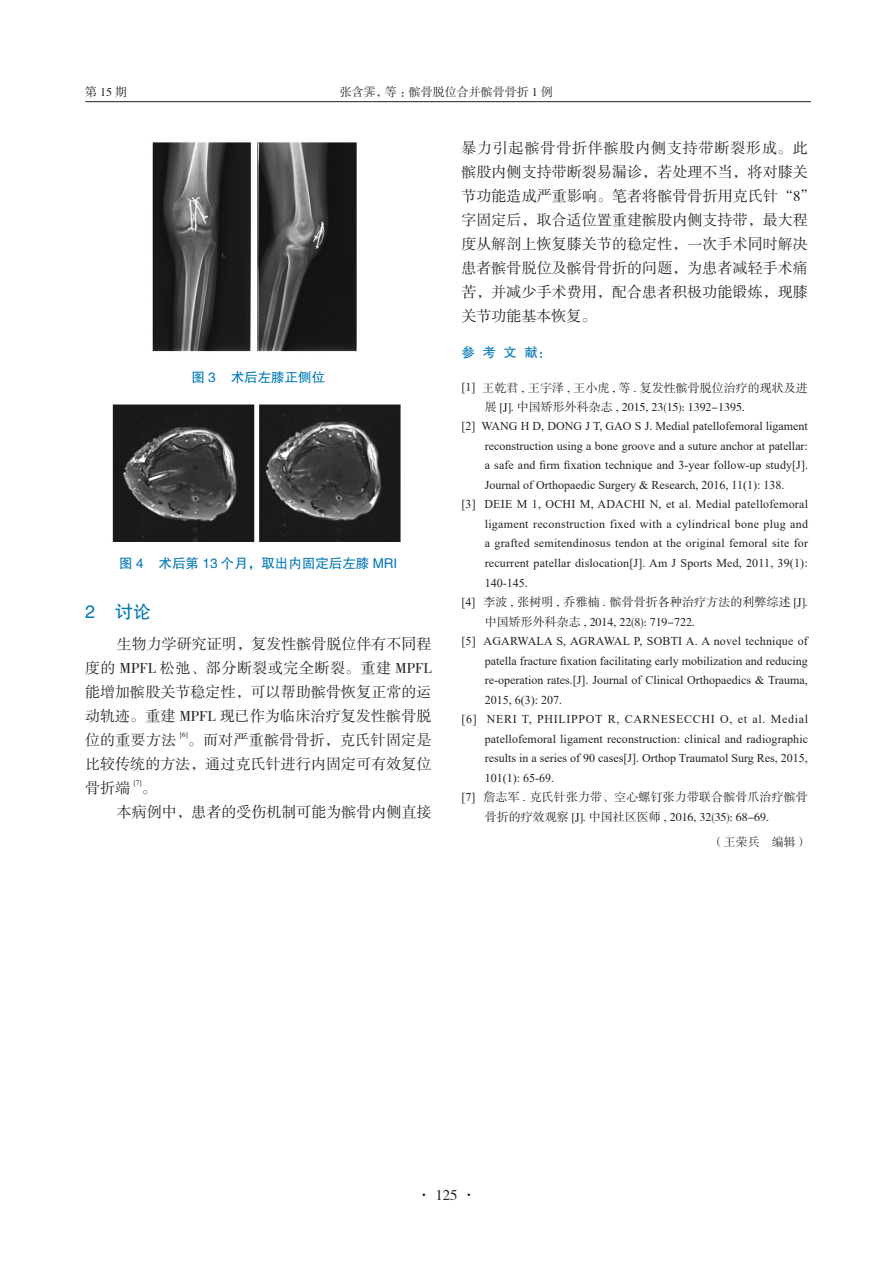
<style>
.page{position:relative;width:893px;height:1263px;background:#fff}
.page>*{position:absolute;margin:0;border:0;box-sizing:border-box;transform-origin:0 0}
._1标题{font:18px "FZHTK GBK1 0";color:#0078b6}
.全文段路样式{font:15px/24px "FZSSK GBK1 0";letter-spacing:.005em;color:#231f20;text-align:justify}
._4中文标题_1{font:13.5px "FZHTK GBK1 0";color:#0078b6}
._5标题_参考{font:13.5px "FZHTK GBK1 0";color:#0078b6}
.参考文献内容1{font:12px/19.5px "Times New Roman";color:#231f20;text-align:justify}
.参考文献内容1-2{font:12px/19.5px "FZSSK GBK1 0";color:#231f20}
.书眉{font:12px "FZSSK GBK1 0";color:#231f20}
.全文段路样式-2{font:7.2px "FZSSK GBK1 0";color:#231f20}
.s1{font-family:"Times New Roman"}
</style>
<div class="page">
<hr style="left:85px;top:101px;width:726px;height:1px;background:#231f20">
<img style="left:112px;top:404px;width:289px;height:138px">
<img style="left:152px;top:142px;width:205px;height:210px">
<p class="参考文献内容1-2" style="left:85px;top:83px;width:43px">第15期</p>
<p class="书眉" style="left:340px;top:85px;width:214px">张含霁，等：髌骨脱位合并髌骨骨折 1 例</p>
<p class="_4中文标题_1" style="left:191px;top:370px;width:135px">图 3 术后左膝正侧位</p>
<p class="_4中文标题_1" style="left:119px;top:556px;width:280px">图 4 术后第 13 个月，取出内固定后左膝 MRI</p>
<p class="_1标题" style="left:85px;top:602px;width:67px">2 讨论</p>
<p class="全文段路样式" style="left:85px;top:633px;width:348px;text-indent:32px">生物力学研究证明，复发性髌骨脱位伴有不同程度的 MPFL 松弛、部分断裂或完全断裂。重建 MPFL能增加髌股关节稳定性，可以帮助髌骨恢复正常的运动轨迹。重建 MPFL 现已作为临床治疗复发性髌骨脱位的重要方法</p>
<p class="全文段路样式-2" style="left:180px;top:731px;width:9px">[6]</p>
<p class="全文段路样式" style="left:85px;top:729px;width:348px;text-indent:103px">。而对严重髌骨骨折，克氏针固定是比较传统的方法，通过克氏针进行内固定可有效复位骨折端</p>
<p class="全文段路样式-2" style="left:134px;top:779px;width:9px">[7]</p>
<p class="全文段路样式" style="left:141px;top:777px;width:16px">。</p>
<p class="全文段路样式" style="left:117px;top:801px;width:316px">本病例中，患者的受伤机制可能为髌骨内侧直接</p>
<p class="全文段路样式" style="left:461px;top:137px;width:356px;text-align:left">暴力引起髌骨骨折伴髌股内侧支持带断裂形成。此髌股内侧支持带断裂易漏诊，若处理不当，将对膝关节功能造成严重影响。笔者将髌骨骨折用克氏针“8”字固定后，取合适位置重建髌股内侧支持带，最大程度从解剖上恢复膝关节的稳定性，一次手术同时解决患者髌骨脱位及髌骨骨折的问题，为患者减轻手术痛苦，并减少手术费用，配合患者积极功能锻炼，现膝关节功能基本恢复。</p>
<p class="_5标题_参考" style="left:461px;top:345px;width:91px">参 考 文 献：</p>
<p class="参考文献内容1-2" style="left:485px;top:379px;width:325px;text-indent:-23px"><span class="s1">[1]</span> 王乾君 , 王宇泽 , 王小虎 , 等 . 复发性髌骨脱位治疗的现状及进展 [J]. 中国矫形外科杂志 , 2015, 23(15): 1392-1395.</p>
<p class="参考文献内容1" style="left:485px;top:416px;width:325px;text-indent:-23px">[2] WANG H D, DONG J T, GAO S J. Medial patellofemoral ligament reconstruction using a bone groove and a suture anchor at patellar: a safe and firm fixation technique and 3-year follow-up study[J].<br>Journal of Orthopaedic Surgery &amp; Research, 2016, 11(1): 138.</p>
<p class="参考文献内容1" style="left:485px;top:494px;width:325px;text-indent:-23px">[3] DEIE M 1, OCHI M, ADACHI N, et al. Medial patellofemoral ligament reconstruction fixed with a cylindrical bone plug and a grafted semitendinosus tendon at the original femoral site for recurrent patellar dislocation[J]. Am J Sports Med, 2011, 39(1):<br>140-145.</p>
<p class="参考文献内容1-2" style="left:485px;top:593px;width:325px;text-indent:-23px"><span class="s1">[4]</span> 李波 , 张树明 , 乔雅楠 . 髌骨骨折各种治疗方法的利弊综述 [J].中国矫形外科杂志 , 2014, 22(8): 719-722.</p>
<p class="参考文献内容1" style="left:485px;top:631px;width:325px;text-indent:-23px">[5] AGARWALA S, AGRAWAL P, SOBTI A. A novel technique of patella fracture fixation facilitating early mobilization and reducing re-operation rates.[J]. Journal of Clinical Orthopaedics &amp; Trauma, 2015, 6(3): 207.</p>
<p class="参考文献内容1" style="left:485px;top:709px;width:325px;text-indent:-23px">[6] NERI T, PHILIPPOT R, CARNESECCHI O, et al. Medial patellofemoral ligament reconstruction: clinical and radiographic results in a series of 90 cases[J]. Orthop Traumatol Surg Res, 2015, 101(1): 65-69.</p>
<p class="参考文献内容1-2" style="left:485px;top:788px;width:325px;text-indent:-23px"><span class="s1">[7]</span> 詹志军 . 克氏针张力带、空心螺钉张力带联合髌骨爪治疗髌骨骨折的疗效观察 [J]. 中国社区医师 , 2016, 32(35): 68-69.</p>
<p class="参考文献内容1-2" style="left:712px;top:833px;width:97px">（王荣兵 编辑）</p>
<p class="全文段路样式" style="left:417px;top:1183px;width:61px">· 125 ·</p>
</div>
